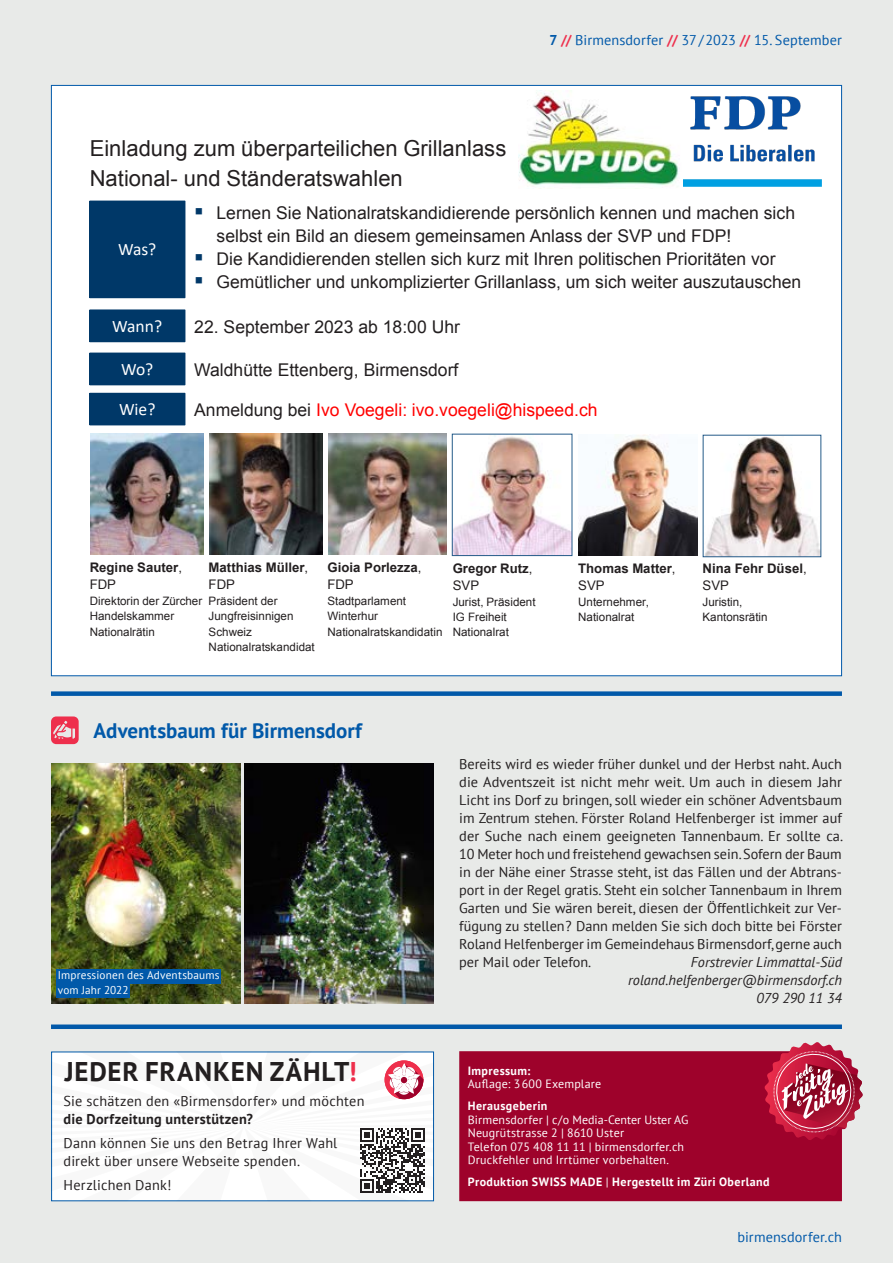
<style>
.page{position:relative;width:893px;height:1263px;background:#e8eae8}
.page>*{position:absolute;margin:0;border:0;box-sizing:border-box;transform-origin:0 0}
.t1{font:700 27px "PT Sans";letter-spacing:.03em;color:#231f20}
.t2{font:22.05px/29.7px "Arial";color:#231f20}
.t3{font:700 21px "PT Sans";letter-spacing:-.005em;color:#0159a9}
.t4{font:17.55px/23.2px "Arial";color:#231f20}
.t5{font:17.55px "Arial";color:#f00}
.t6{font:17.55px "Calibri";color:#fff}
.t7{font:14.25px/18px "PT Sans";letter-spacing:.015em;color:#231f20;text-align:justify}
.t8{font:italic 14.25px/18px "PT Sans";color:#231f20;text-align:right}
.t9{font:14.25px "PT Sans";letter-spacing:.005em;color:#0159a9}
.t10{font:700 14.25px "PT Sans";letter-spacing:.02em;color:#231f20}
.t11{font:700 13.2px/17.4px "Arial";color:#231f20}
.t12{font:12px/13.5px "PT Sans";letter-spacing:.015em;color:#fff}
.t13{font:700 12px "PT Sans";letter-spacing:.035em;color:#fff}
.t14{font:11.55px/15.1px "Arial";color:#231f20}
.t15{font:11.25px/14.2px "PT Sans";letter-spacing:.015em;color:#fff}
.s1{font-weight:700}
.s2{font-weight:700;color:#ee2f4c}
.s3{color:#003868}
.s4{color:#231f20}
.s5{font-weight:400}
.s6{color:#ee2f4c}
</style>
<div class="page">
<div style="left:51px;top:691px;width:791px;height:5px;background:#0159a9"></div>
<div style="left:51px;top:1024px;width:791px;height:5px;background:#0159a9"></div>
<div style="left:51px;top:88px;width:791px;height:588px;background:#fff"></div>
<div style="left:90px;top:201px;width:95px;height:97px;background:#003868"></div>
<div style="left:89px;top:201px;width:96px;height:97px;border:1px solid #003868"></div>
<div style="left:90px;top:310px;width:95px;height:32px;background:#003868"></div>
<div style="left:90px;top:353px;width:95px;height:32px;background:#003868"></div>
<div style="left:90px;top:393px;width:95px;height:32px;background:#003868"></div>
<img style="left:683px;top:96px;width:138px;height:91px">
<img style="left:518px;top:91px;width:161px;height:95px">
<img style="left:209px;top:434px;width:113px;height:120px">
<img style="left:329px;top:434px;width:117px;height:120px">
<img style="left:454px;top:436px;width:116px;height:118px">
<div style="left:452px;top:434px;width:120px;height:122px;border:1px solid #255b89"></div>
<img style="left:578px;top:435px;width:119px;height:120px">
<img style="left:705px;top:437px;width:114px;height:118px">
<img style="left:91px;top:433px;width:113px;height:121px">
<svg style="left:51px;top:716px;width:28px;height:28px"></svg>
<img style="left:244px;top:763px;width:190px;height:240px">
<img style="left:51px;top:763px;width:189px;height:240px">
<div style="left:57px;top:968px;width:164px;height:15px;background:#0159a9"></div>
<div style="left:57px;top:983px;width:73px;height:15px;background:#0159a9"></div>
<div style="left:459px;top:1051px;width:383px;height:150px;background:#9e022b"></div>
<svg style="left:764px;top:1042px;width:99px;height:98px"></svg>
<div style="left:51px;top:1051px;width:383px;height:150px;background:#fcfcfc"></div>
<div style="left:385px;top:1060px;width:38px;height:39px;background:#ee2f4c;border-radius:50%"></div>
<svg style="left:389px;top:1064px;width:35px;height:35px"></svg>
<svg style="left:360px;top:1128px;width:65px;height:65px"></svg>
<p class="t9" style="left:549px;top:31px;width:294px"><span class="s1">7</span> <span class="s2">//</span> Birmensdorfer <span class="s2">//</span> 37/2023 <span class="s2">//</span> 15. September</p>
<h2 class="t2" style="left:90px;top:134px;width:418px">Einladung zum überparteilichen Grillanlass<br>National- und Ständeratswahlen</h2>
<p class="t4" style="left:217px;top:201px;width:580px;text-indent:-22px"><span class="s3">▪</span> Lernen Sie Nationalratskandidierende persönlich kennen und machen sich selbst ein Bild an diesem gemeinsamen Anlass der SVP und FDP!</p>
<p class="t4" style="left:194px;top:247px;width:583px"><span class="s3">▪</span> Die Kandidierenden stellen sich kurz mit Ihren politischen Prioritäten vor</p>
<p class="t4" style="left:194px;top:271px;width:608px"><span class="s3">▪</span> Gemütlicher und unkomplizierter Grillanlass, um sich weiter auszutauschen</p>
<p class="t6" style="left:118px;top:237px;width:40px">Was?</p>
<p class="t6" style="left:112px;top:314px;width:51px">Wann?</p>
<p class="t4" style="left:194px;top:315px;width:267px">22. September 2023 ab 18:00 Uhr</p>
<p class="t6" style="left:121px;top:357px;width:34px">Wo?</p>
<p class="t4" style="left:194px;top:358px;width:266px">Waldhütte Ettenberg, Birmensdorf</p>
<p class="t6" style="left:119px;top:397px;width:38px">Wie?</p>
<p class="t5" style="left:194px;top:398px;width:405px"><span class="s4">Anmeldung bei</span> Ivo Voegeli: ivo.voegeli@hispeed.ch</p>
<p class="t11" style="left:90px;top:559px;width:94px">Regine Sauter<span class="s5">,<br>FDP</span></p>
<p class="t14" style="left:90px;top:593px;width:114px">Direktorin der Zürcher<br>Handelskammer<br>Nationalrätin</p>
<p class="t11" style="left:209px;top:559px;width:101px">Matthias Müller<span class="s5">,<br>FDP</span></p>
<p class="t14" style="left:209px;top:594px;width:108px">Präsident der<br>Jungfreisinnigen<br>Schweiz<br>Nationalratskandidat</p>
<p class="t11" style="left:327px;top:559px;width:96px">Gioia Porlezza<span class="s5">,<br>FDP</span></p>
<p class="t14" style="left:327px;top:594px;width:116px">Stadtparlament<br>Winterhur<br>Nationalratskandidatin</p>
<p class="t11" style="left:453px;top:560px;width:81px">Gregor Rutz<span class="s5">,<br>SVP</span></p>
<p class="t14" style="left:453px;top:594px;width:84px">Jurist, Präsident<br>IG Freiheit<br>Nationalrat</p>
<h3 class="t3" style="left:94px;top:716px;width:270px">Adventsbaum für Birmensdorf</h3>
<p class="t11" style="left:578px;top:560px;width:99px">Thomas Matter<span class="s5">,<br>SVP</span></p>
<p class="t14" style="left:578px;top:594px;width:72px">Unternehmer,<br>Nationalrat</p>
<p class="t11" style="left:702px;top:560px;width:106px">Nina Fehr Düsel<span class="s5">,<br>SVP</span></p>
<p class="t14" style="left:702px;top:594px;width:67px">Juristin,<br>Kantonsrätin</p>
<p class="t15" style="left:58px;top:968px;width:163px">Impressionen des Adventsbaums vom Jahr 2022</p>
<h1 class="t1" style="left:65px;top:1054px;width:294px">JEDER FRANKEN ZÄHLT<span class="s6">!</span></h1>
<p class="t7" style="left:64px;top:1091px;width:302px">Sie schätzen den «Birmensdorfer» und möchten</p>
<p class="t10" style="left:64px;top:1109px;width:191px">die Dorfzeitung unterstützen?</p>
<p class="t7" style="left:64px;top:1134px;width:275px">Dann können Sie uns den Betrag Ihrer Wahl direkt über unsere Webseite spenden.</p>
<p class="t7" style="left:64px;top:1176px;width:109px">Herzlichen Dank!</p>
<p class="t7" style="left:459px;top:755px;width:385px">Bereits wird es wieder früher dunkel und der Herbst naht. Auch die Adventszeit ist nicht mehr weit. Um auch in diesem Jahr Licht ins Dorf zu bringen, soll wieder ein schöner Adventsbaum im Zentrum stehen. Förster Roland Helfenberger ist immer auf der Suche nach einem geeigneten Tannenbaum. Er sollte ca.<br>10 Meter hoch und freistehend gewachsen sein. Sofern der Baum in der Nähe einer Strasse steht, ist das Fällen und der Abtrans&shy;port in der Regel gratis. Steht ein solcher Tannenbaum in Ihrem Garten und Sie wären bereit, diesen der Öffentlichkeit zur Ver&shy;fügung zu stellen? Dann melden Sie sich doch bitte bei Förster Roland Helfenberger im Gemeindehaus Birmensdorf, gerne auch per Mail oder Telefon.</p>
<p class="t8" style="left:628px;top:953px;width:215px">Forstrevier Limmattal-Süd roland.helfenberger@birmensdorf.ch<br>079 290 11 34</p>
<p class="t13" style="left:468px;top:1063px;width:64px">Impressum:</p>
<p class="t12" style="left:468px;top:1077px;width:135px">Auflage: 3600 Exemplare</p>
<p class="t13" style="left:468px;top:1098px;width:81px">Herausgeberin</p>
<p class="t12" style="left:468px;top:1113px;width:222px">Birmensdorfer | c/o Media-Center Uster AG Neugrütstrasse 2 | 8610 Uster<br>Telefon 075 408 11 11 | birmensdorfer.ch Druckfehler und Irrtümer vorbehalten.</p>
<p class="t13" style="left:468px;top:1174px;width:303px">Produktion SWISS MADE <span class="s5">|</span> Hergestellt im Züri Oberland</p>
<p class="t9" style="left:737px;top:1227px;width:106px">birmensdorfer.ch</p>
</div>
